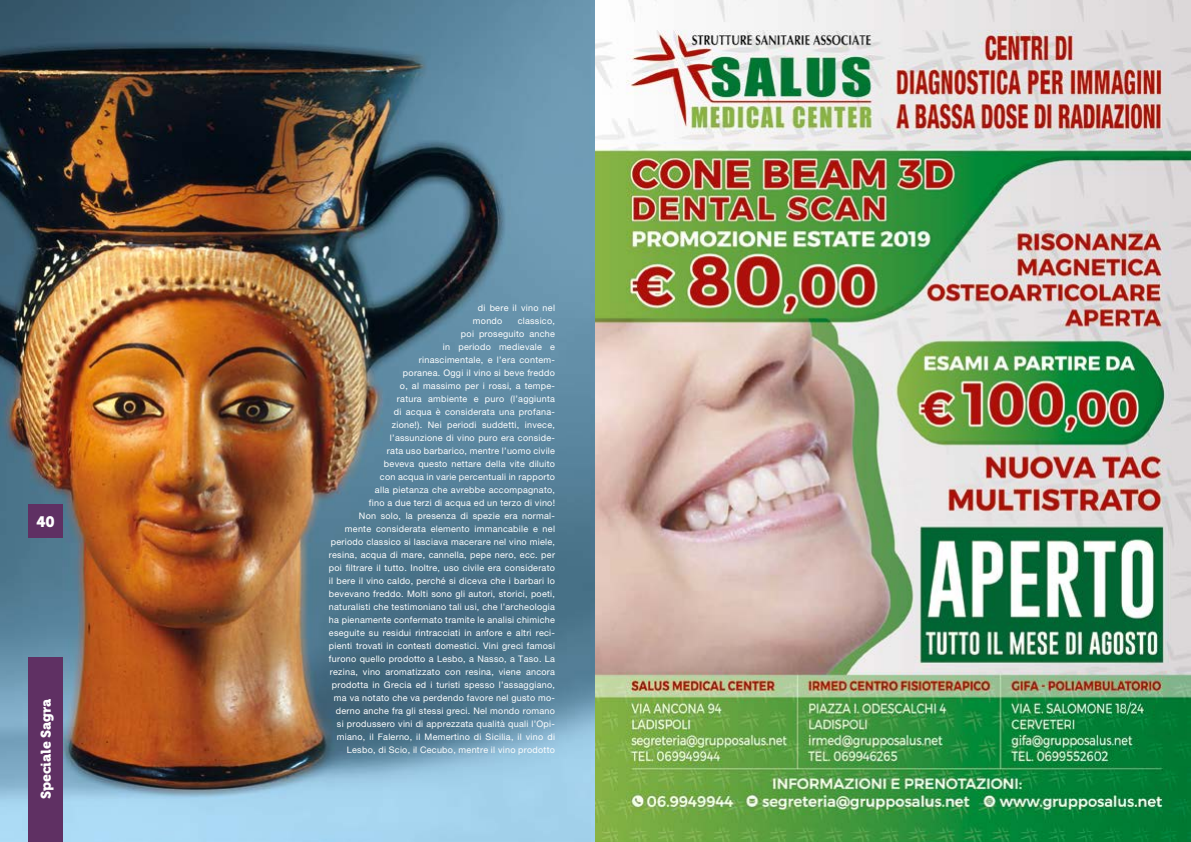
<style>
.page{position:relative;width:1191px;height:842px;background:#fff}
.page>*{position:absolute;margin:0;border:0;box-sizing:border-box;transform-origin:0 0}
.t1{font:15px "Museo 900";color:#fff}
.t2{font:14px "Museo 900";color:#fff}
.t3{font:9px/13px "Helvetica Neue LT Std";letter-spacing:.03em;color:#fff}
</style>
<div class="page">
<img style="left:0;top:0;width:595px;height:842px">
<div style="left:28px;top:658px;width:35px;height:184px;background:#5f3063"></div>
<div style="left:28px;top:505px;width:35px;height:33px;background:#5f3063"></div>
<img style="left:595px;top:0;width:596px;height:842px">
<h1 class="t1" style="left:36px;top:513px;width:20px">40</h1>
<h2 class="t2" style="left:38px;top:799px;width:102px;rotate:-90deg">Speciale Sagra</h2>
<p class="t3" style="left:473px;top:301px;width:83px;text-indent:5px">di bere il vino nel mondo</p>
<p class="t3" style="left:329px;top:314px;width:228px;text-align:right">classico,<br>poi proseguito anche<br>in periodo medievale e<br>rinascimentale, e l’era contem-<br>poranea. Oggi il vino si beve freddo<br>o, al massimo per i rossi, a tempe-<br>ratura ambiente e puro (l’aggiunta<br>di acqua è considerata una profana-<br>zione!). Nei periodi suddetti, invece,<br>l’assunzione di vino puro era conside-<br>rata uso barbarico, mentre l’uomo civile<br>beveva questo nettare della vite diluito<br>con acqua in varie percentuali in rapporto<br>alla pietanza che avrebbe accompagnato,<br>fino a due terzi di acqua ed un terzo di vino!<br>Non solo, la presenza di spezie era normal-<br>mente considerata elemento immancabile e nel periodo classico si lasciava macerare nel vino miele, resina, acqua di mare, cannella, pepe nero, ecc. per poi filtrare il tutto. Inoltre, uso civile era considerato il bere il vino caldo, perché si diceva che i barbari lo bevevano freddo. Molti sono gli autori, storici, poeti, naturalisti che testimoniano tali usi, che l’archeologia ha pienamente confermato tramite le analisi chimiche eseguite su residui rintracciati in anfore e altri reci&shy;pienti trovati in contesti domestici. Vini greci famosi furono quello prodotto a Lesbo, a Nasso, a Taso. La rezina, vino aromatizzato con resina, viene ancora prodotta in Grecia ed i turisti spesso l’assaggiano, ma va notato che va perdendo favore nel gusto mo&shy;derno anche fra gli stessi greci. Nel mondo romano si produssero vini di apprezzata qualità quali l’Opi&shy;miano, il Falerno, il Memertino di Sicilia, il vino di Lesbo, di Scio, il Cecubo, mentre il vino prodotto</p>
</div>
